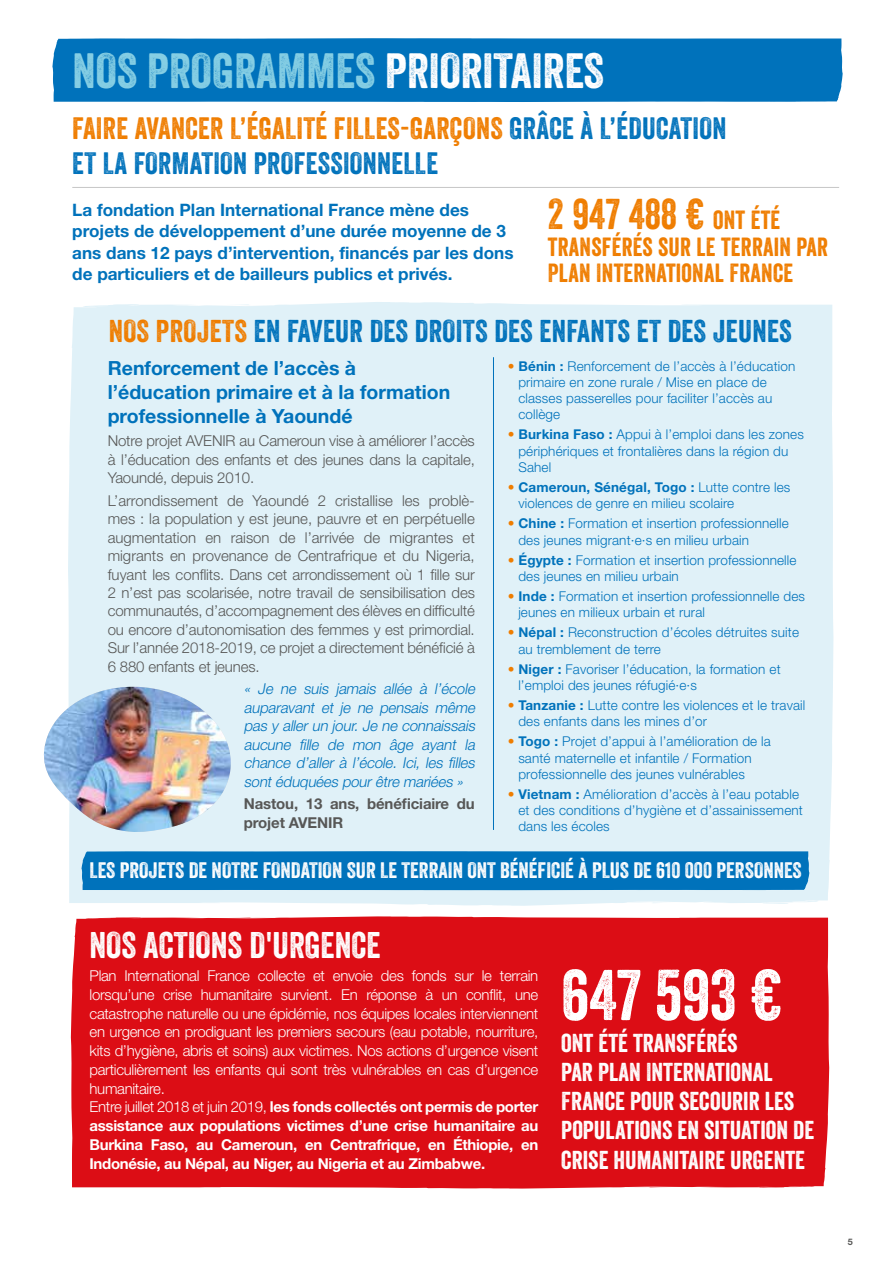
<style>
.page{position:relative;width:893px;height:1263px;background:#fff}
.page>*{position:absolute;margin:0;border:0;box-sizing:border-box;transform-origin:0 0}
.t1{font:69.3px "Veneer";color:#fff}
.t2{font:48px "Veneer";color:#85cee4}
.t3{font:41.7px "Veneer";letter-spacing:.01em;color:#ef7d00}
.t4{font:36px "Veneer";color:#fff}
.t5{font:30.6px "Veneer";letter-spacing:.01em;color:#0072bb}
.t6{font:30px/34.5px "Veneer";letter-spacing:.01em;color:#0072bb}
.t7{font:25.5px/26.2px "Veneer";letter-spacing:.01em;color:#ef7d00}
.t8{font:25.05px/29.1px "Veneer";color:#fff}
.t9{font:21.75px "Veneer";color:#fff}
.t10{font:700 19.5px/24px "Helvetica Neue LT Std";color:#0072bb}
.t11{font:700 17.1px/21.1px "Helvetica Neue LT Std";color:#0072bb}
.t12{font:300 15px/18.8px "Helvetica Neue LT Std";letter-spacing:-.02em;color:#fff}
.t13{font:300 15px/18.5px "Helvetica Neue LT Std";letter-spacing:-.01em;color:#575756;text-align:justify}
.t14{font:italic 300 15px/18.5px "Helvetica Neue LT Std";letter-spacing:-.01em;color:#0072bb;text-align:justify}
.t15{font:700 15px/18.5px "Helvetica Neue LT Std";letter-spacing:-.01em;color:#575756}
.t16{font:300 13.5px/16.2px "Helvetica Neue LT Std";letter-spacing:.01em;color:#0072bb}
.t17{font:700 9px "Helvetica Neue LT Std";color:#575756}
.s1{color:#fff}
.s2{color:#ef7d00}
.s3{font-size:25.5px}
.s4{font-weight:700;color:#ef7d00}
.s5{font-weight:700}
</style>
<div class="page">
<div style="left:68px;top:302px;width:765px;height:604px;background:#e0f1f8"></div>
<div style="left:52px;top:38px;width:791px;height:64px;background:#0072bb"></div>
<div style="left:82px;top:851px;width:727px;height:39px;background:#0072bb"></div>
<hr style="left:72px;top:187px;width:767px;height:1px;background:#c6c6c6">
<hr style="left:493px;top:357px;width:1px;height:473px;background:#0072bb">
<svg style="left:68px;top:682px;width:167px;height:151px"></svg>
<img style="left:43px;top:687px;width:189px;height:146px">
<div style="left:71px;top:916px;width:758px;height:272px;background:#dc0d15"></div>
<h2 class="t2" style="left:73px;top:41px;width:533px">NOS PROGRAMMES <span class="s1">PRIORITAIRES</span></h2>
<h3 class="t6" style="left:72px;top:111px;width:656px"><span class="s2">FAIRE AVANCER L’ÉGALITÉ FILLES-GARÇONS</span> GRÂCE À L’ÉDUCATION<br>ET LA FORMATION PROFESSIONNELLE</h3>
<p class="t11" style="left:72px;top:199px;width:443px">La fondation Plan International France mène des projets de développement d’une durée moyenne de 3 ans dans 12 pays d’intervention, financés par les dons de particuliers et de bailleurs publics et privés.</p>
<h3 class="t3" style="left:548px;top:189px;width:234px">2 947 488 € <span class="s3">ONT ÉTÉ</span></h3>
<h3 class="t7" style="left:548px;top:233px;width:282px">TRANSFÉRÉS SUR LE TERRAIN PAR<br>PLAN INTERNATIONAL FRANCE</h3>
<h3 class="t5" style="left:109px;top:312px;width:684px"><span class="s2">NOS PROJETS</span> EN FAVEUR DES DROITS DES ENFANTS ET DES JEUNES</h3>
<h3 class="t10" style="left:108px;top:356px;width:344px">Renforcement de l’accès à l’éducation primaire et à la formation professionnelle à Yaoundé</h3>
<p class="t13" style="left:108px;top:431px;width:369px">Notre projet AVENIR au Cameroun vise à améliorer l’accès à l’éducation des enfants et des jeunes dans la capitale, Yaoundé, depuis 2010.</p>
<p class="t13" style="left:108px;top:491px;width:369px">L’arrondissement de Yaoundé 2 cristallise les problè&shy;mes : la population y est jeune, pauvre et en perpétuelle augmentation en raison de l’arrivée de migrantes et migrants en provenance de Centrafrique et du Nigeria, fuyant les conflits. Dans cet arrondissement où 1 fille sur 2 n’est pas scolarisée, notre travail de sensibilisation des communautés, d’accompagnement des élèves en difficulté ou encore d’autonomisation des femmes y est primordial.<br>Sur l’année 2018-2019, ce projet a directement bénéficié à 6 880 enfants et jeunes.</p>
<p class="t14" style="left:244px;top:680px;width:236px">« Je ne suis jamais allée à l’école auparavant et je ne pensais même pas y aller un jour. Je ne connaissais aucune fille de mon âge ayant la chance d’aller à l’école. Ici, les filles sontéduquées pourêtre mariées »</p>
<p class="t15" style="left:244px;top:794px;width:233px">Nastou, 13 ans, bénéficiaire du projet AVENIR</p>
<p class="t16" style="left:518px;top:358px;width:278px;text-indent:-11px"><span class="s4">•</span> <span class="s5">Bénin :</span> Renforcement de l’accès à l’éducation primaire en zone rurale / Mise en place de classes passerelles pour faciliter l’accès au collège</p>
<p class="t16" style="left:518px;top:426px;width:287px;text-indent:-11px"><span class="s4">•</span> <span class="s5">Burkina Faso :</span> Appui à l’emploi dans les zones périphériques et frontalières dans la région du<br>Sahel</p>
<p class="t16" style="left:518px;top:479px;width:273px;text-indent:-11px"><span class="s4">•</span> <span class="s5">Cameroun, Sénégal, Togo :</span> Lutte contre les violences de genre en milieu scolaire</p>
<p class="t16" style="left:518px;top:515px;width:272px;text-indent:-11px"><span class="s4">•</span> <span class="s5">Chine :</span> Formation et insertion professionnelle des jeunes migrant·e·s en milieu urbain</p>
<p class="t16" style="left:518px;top:551px;width:280px;text-indent:-11px"><span class="s4">•</span> <span class="s5">Égypte :</span> Formation et insertion professionnelle des jeunes en milieu urbain</p>
<p class="t16" style="left:518px;top:588px;width:288px;text-indent:-11px"><span class="s4">•</span> <span class="s5">Inde :</span> Formation et insertion professionnelle des jeunes en milieux urbain et rural</p>
<p class="t16" style="left:518px;top:624px;width:282px;text-indent:-11px"><span class="s4">•</span> <span class="s5">Népal :</span> Reconstruction d’écoles détruites suite au tremblement de terre</p>
<p class="t16" style="left:518px;top:660px;width:264px;text-indent:-11px"><span class="s4">•</span> <span class="s5">Niger :</span> Favoriser l’éducation, la formation et l’emploi des jeunes réfugié·e·s</p>
<p class="t16" style="left:518px;top:697px;width:288px;text-indent:-11px"><span class="s4">•</span> <span class="s5">Tanzanie :</span> Lutte contre les violences et le travail des enfants dans les mines d’or</p>
<p class="t16" style="left:518px;top:733px;width:254px;text-indent:-11px"><span class="s4">•</span> <span class="s5">Togo :</span> Projet d’appui à l’amélioration de la santé maternelle et infantile / Formation professionnelle des jeunes vulnérables</p>
<p class="t16" style="left:518px;top:786px;width:286px;text-indent:-11px"><span class="s4">•</span> <span class="s5">Vietnam :</span> Amélioration d’accès à l’eau potable et des conditions d’hygiène et d’assainissement dans les écoles</p>
<h3 class="t9" style="left:89px;top:857px;width:714px">LES PROJETS DE NOTRE FONDATION SUR LE TERRAIN ONT BÉNÉFICIÉ À PLUS DE 610 000 PERSONNES</h3>
<h3 class="t4" style="left:90px;top:923px;width:293px">NOS ACTIONS D'URGENCE</h3>
<p class="t12" style="left:90px;top:966px;width:450px">Plan International France collecte et envoie des fonds sur le terrain lorsqu’une crise humanitaire survient. En réponse à un conflit, une catastrophe naturelle ou une épidémie, nos équipes locales interviennent en urgence en prodiguant les premiers secours (eau potable, nourriture, kits d’hygiène, abris et soins) aux victimes. Nos actions d’urgence visent particulièrement les enfants qui sont très vulnérables en cas d’urgence humanitaire.<br>Entre juillet 2018 et juin 2019, <span class="s5">les fonds collectés ont permis de porter assistance aux populations victimes d’une crise humanitaire au Burkina Faso, au Cameroun, en Centrafrique, en Éthiopie, en Indonésie, au Népal, au Niger, au Nigeria et au Zimbabwe.</span></p>
<h1 class="t1" style="left:561px;top:953px;width:222px">647 593 €</h1>
<h3 class="t8" style="left:561px;top:1028px;width:254px">ONT ÉTÉ TRANSFÉRÉS<br>PAR PLAN INTERNATIONAL<br>FRANCE POUR SECOURIR LES<br>POPULATIONS EN SITUATION DE<br>CRISE HUMANITAIRE URGENTE</h3>
<p class="t17" style="left:848px;top:1236px;width:7px">5</p>
</div>
